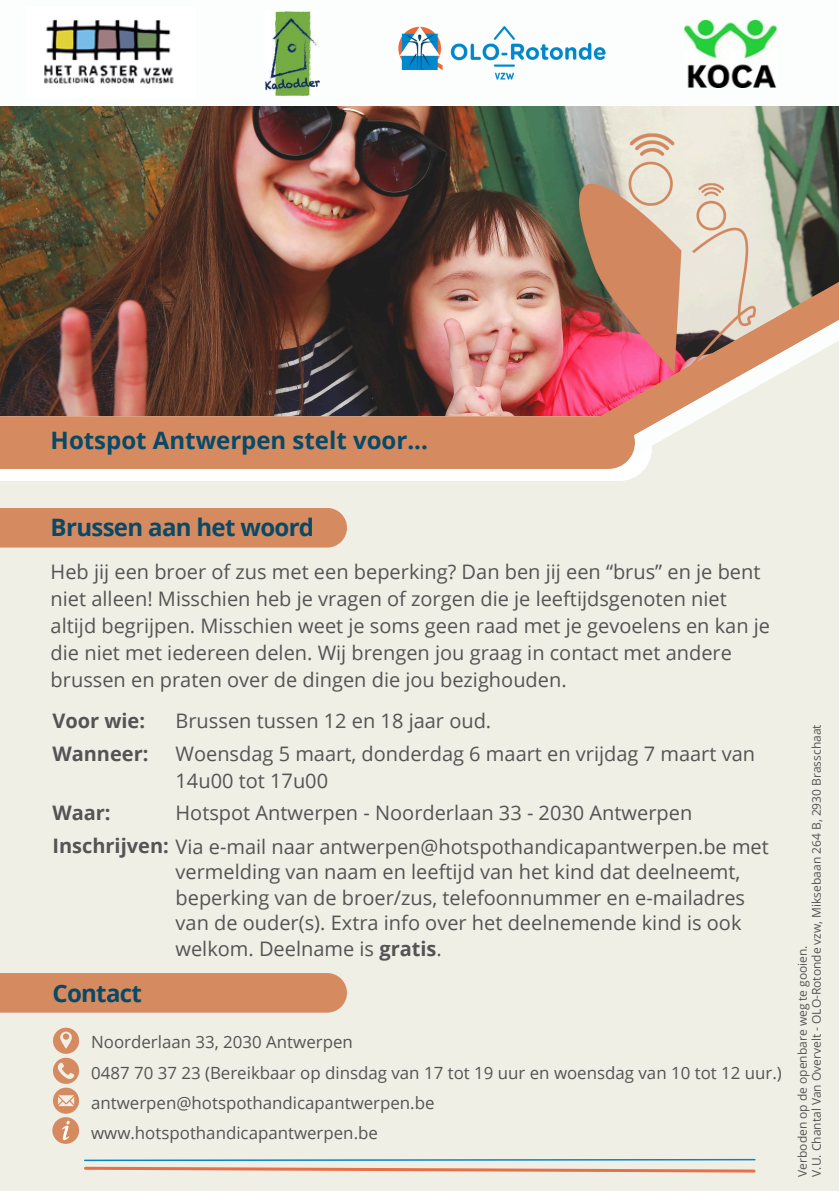
<style>
.page{position:relative;width:839px;height:1191px;background:#fff}
.page>*{position:absolute;margin:0;border:0;box-sizing:border-box;transform-origin:0 0}
.t1{font:700 24px "Open Sans";color:#084967}
.t2{font:700 24px "Open Sans";letter-spacing:-.03em;color:#084967}
.t3{font:20px/27px "Open Sans";color:#545454}
.t4{font:700 20px "Open Sans";color:#545454}
.t5{font:16.8px/30.4px "Open Sans";color:#545454}
.t6{font:12px "Open Sans";color:#545454}
.s1{font-weight:700}
</style>
<div class="page">
<img style="left:1px;top:106px;width:329px;height:310px">
<div style="left:0;top:0;width:838px;height:105px;background:#fbfefd"></div>
<img style="left:330px;top:106px;width:268px;height:310px">
<div style="left:0;top:450px;width:838px;height:741px;background:#efefe6"></div>
<svg style="left:84px;top:1158px;width:672px;height:15px"></svg>
<img style="left:44px;top:19px;width:130px;height:65px">
<img style="left:398px;top:26px;width:200px;height:54px">
<img style="left:579px;top:133px;width:19px;height:240px">
<div style="left:0;top:462px;width:649px;height:19px;background:#fff"></div>
<svg style="left:635px;top:446px;width:203px;height:16px"></svg>
<div style="left:0;top:416px;width:635px;height:53px;background:#d58a60"></div>
<svg style="left:598px;top:20px;width:240px;height:426px"></svg>
<img style="left:265px;top:11px;width:54px;height:84px">
<div style="left:0;top:973px;width:347px;height:40px;background:#d58a60"></div>
<div style="left:0;top:508px;width:347px;height:40px;background:#d58a60"></div>
<svg style="left:53px;top:1028px;width:25px;height:85px"></svg>
<div style="left:52px;top:1117px;width:27px;height:27px;background:#d58a60;border-radius:50%"></div>
<svg style="left:62px;top:1121px;width:8px;height:19px"></svg>
<p class="t1" style="left:51px;top:424px;width:379px">Hotspot Antwerpen stelt voor...</p>
<h1 class="t2" style="left:51px;top:510px;width:265px">Brussen aan het woord</h1>
<p class="t3" style="left:51px;top:557px;width:721px">Heb jij een broer of zus met een beperking? Dan ben jij een “brus” en je bent niet alleen! Misschien heb je vragen of zorgen die je leeftijdsgenoten niet altijd begrijpen. Misschien weet je soms geen raad met je gevoelens en kan je die niet met iedereen delen. Wij brengen jou graag in contact met andere brussen en praten over de dingen die jou bezighouden.</p>
<p class="t4" style="left:52px;top:707px;width:94px">Voor wie:</p>
<p class="t3" style="left:175px;top:707px;width:317px">Brussen tussen 12 en 18 jaar oud.</p>
<h1 class="t4" style="left:52px;top:740px;width:98px">Wanneer:</h1>
<p class="t3" style="left:175px;top:739px;width:581px">Woensdag 5 maart, donderdag 6 maart en vrijdag 7 maart van<br>14u00 tot 17u00</p>
<p class="t4" style="left:52px;top:799px;width:60px">Waar:</p>
<p class="t3" style="left:175px;top:798px;width:518px">Hotspot Antwerpen - Noorderlaan 33 - 2030 Antwerpen</p>
<p class="t3" style="left:52px;top:833px;width:718px"><span class="s1">Inschrijven:</span> Via e-mail naar antwerpen@hotspothandicapantwerpen.be met</p>
<p class="t2" style="left:52px;top:976px;width:91px">Contact</p>
<h3 class="t3" style="left:175px;top:859px;width:571px;line-height:25.6px">vermelding van naam en leeftijd van het kind dat deelneemt, beperking van de broer/zus, telefoonnummer en e-mailadres van de ouder(s). Extra info over het deelnemende kind is ook welkom. Deelname is <span class="s1">gratis</span>.</h3>
<h2 class="t5" style="left:91px;top:1027px;width:692px">Noorderlaan 33, 2030 Antwerpen<br>0487 70 37 23 (Bereikbaar op dinsdag van 17 tot 19 uur en woensdag van 10 tot 12 uur.) antwerpen@hotspothandicapantwerpen.be<br>www.hotspothandicapantwerpen.be</h2>
<h3 class="t6" style="left:808px;top:1177px;width:454px;rotate:-90deg">V.U. Chantal Van Overvelt - OLO-Rotonde vzw, Miksebaan 264 B, 2930 Brasschaat</h3>
<h2 class="t6" style="left:794px;top:1177px;width:233px;rotate:-90deg">Verboden op de openbare weg te gooien.</h2>
</div>
